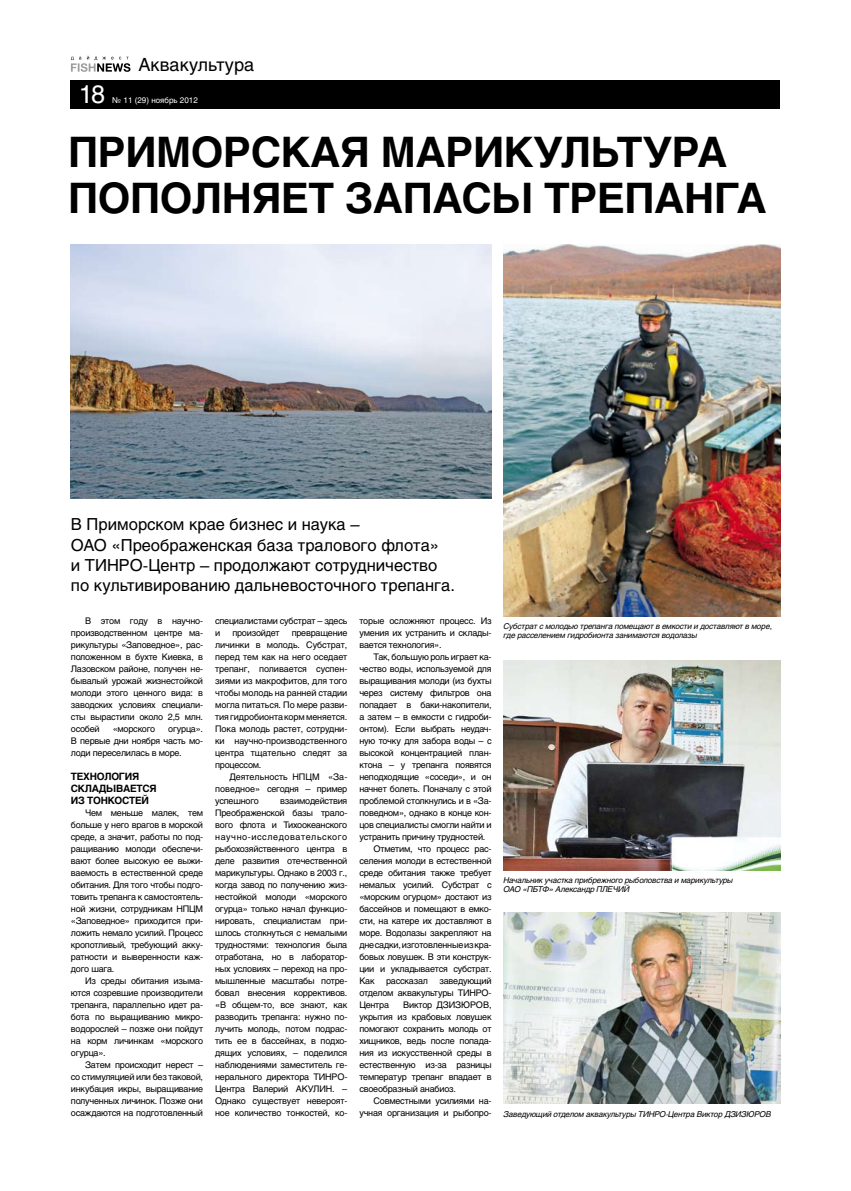
<style>
.page{position:relative;width:851px;height:1191px;background:#fff}
.page>*{position:absolute;margin:0;border:0;box-sizing:border-box;transform-origin:0 0}
.t1{font:700 41.6px/46.3px "Helios";letter-spacing:-.01em;color:#000}
.t2{font:25px "Helios";color:#fff}
.t3{font:18px "Helios";color:#000}
.t4{font:16.4px/20.3px "Helios";color:#000}
.t5{font:700 10px/12px "Helios C";letter-spacing:-.025em;color:#000}
.t6{font:9px/12px "Helios C";letter-spacing:-.025em;color:#000;text-align:justify}
.t7{font:italic 8px/9px "Helios";letter-spacing:-.02em;color:#000}
.t8{font:8px "Helios";color:#fff}
</style>
<div class="page">
<div style="left:71px;top:80px;width:709px;height:29px;background:#000"></div>
<svg style="left:71px;top:56px;width:59px;height:16px"></svg>
<img style="left:503px;top:245px;width:277px;height:371px">
<img style="left:71px;top:245px;width:420px;height:253px">
<img style="left:503px;top:660px;width:277px;height:210px">
<img style="left:503px;top:912px;width:277px;height:191px">
<h3 class="t3" style="left:138px;top:54px;width:117px">Аквакультура</h3>
<h2 class="t2" style="left:79px;top:79px;width:28px">18</h2>
<p class="t8" style="left:112px;top:96px;width:87px">№ 11 (29) ноябрь 2012</p>
<h1 class="t1" style="left:68px;top:129px;width:700px">Приморская марикультура пополняет запасы трепанга</h1>
<h3 class="t4" style="left:71px;top:514px;width:385px">В Приморском крае бизнес и наука –<br>ОАО «Преображенская база тралового флота»<br>и ТИНРО-Центр – продолжают сотрудничество по культивированию дальневосточного трепанга.</h3>
<p class="t6" style="left:71px;top:615px;width:134px;text-indent:14px">В этом году в научно&shy;производственном центре ма&shy;рикультуры «Заповедное», рас&shy;положенном в бухте Киевка, в Лазовском районе, получен не&shy;бывалый урожай жизнестойкой молоди этого ценного вида: в заводских условиях специали&shy;сты вырастили около 2,5 млн. особей</p>
<p class="t6" style="left:71px;top:723px;width:134px;text-indent:97px">огурца».<br>В первые дни ноября часть мо&shy;лоди переселилась в море.</p>
<p class="t5" style="left:71px;top:770px;width:87px">ТЕХНОЛОГИЯ<br>СКЛАДЫВАЕТСЯ<br>ИЗ ТОНКОСТЕЙ</p>
<p class="t6" style="left:71px;top:807px;width:134px;text-indent:14px">Чем меньше малек, тем больше у него врагов в морской среде, а значит, работы по под&shy;ращиванию молоди обеспечи&shy;вают более высокую ее выжи&shy;ваемость в естественной среде обитания. Для того чтобы подго&shy;товить трепанга к самостоятель&shy;ной жизни, сотрудникам НПЦМ «Заповедное» приходится при&shy;ложить немало усилий. Процесс кропотливый, требующий акку&shy;ратности и выверенности каж&shy;дого шага.</p>
<p class="t6" style="left:71px;top:975px;width:134px;text-indent:14px">Из среды обитания изыма&shy;ются созревшие производители трепанга, параллельно идет ра&shy;бота по выращиванию микро&shy;водорослей – позже они пойдут на корм личинкам «морского огурца».</p>
<p class="t6" style="left:71px;top:1059px;width:134px;text-indent:14px">Затем происходит нерест – со стимуляцией или без таковой, инкубация икры, выращивание полученных личинок. Позже они осаждаются на подготовленный</p>
<p class="t6" style="left:113px;top:723px;width:44px">«морского</p>
<p class="t6" style="left:215px;top:615px;width:134px">специалистами субстрат – здесь и</p>
<p class="t6" style="left:232px;top:627px;width:49px">произойдет</p>
<p class="t6" style="left:215px;top:627px;width:134px;text-indent:76px">превращение личинки в молодь. Субстрат, перед тем как на него оседает трепанг, поливается суспен&shy;зиями из макрофитов, для того чтобы молодь на ранней стадии могла питаться. По мере разви&shy;тия гидробионта корм меняется.<br>Пока молодь растет, сотрудни&shy;ки научно-производственного центра тщательно следят за процессом.</p>
<p class="t6" style="left:215px;top:771px;width:134px;text-indent:14px">Деятельность НПЦМ «За&shy;поведное» сегодня – пример успешного</p>
<p class="t6" style="left:215px;top:795px;width:134px;text-indent:65px">взаимодействия Преображенской базы трало&shy;вого флота и Тихоокеанского научно-исследовательского рыбохозяйственного центра в деле развития отечественной марикультуры. Однако в 2003 г., когда завод по получению жиз&shy;нестойкой молоди «морского огурца» только начал функцио&shy;нировать, специалистам при&shy;шлось столкнуться с немалыми трудностями: технология была отработана, но в лаборатор&shy;ных условиях – переход на про&shy;мышленные масштабы потре&shy;бовал внесения коррективов. «В общем-то, все знают, как разводить трепанга: нужно по&shy;лучить молодь, потом подрас&shy;тить ее в бассейнах, в подхо&shy;дящих условиях, – поделился наблюдениями заместитель ге&shy;нерального директора ТИНРО-Центра Валерий АКУЛИН. – Однако существует невероят&shy;ное количество тонкостей, ко-</p>
<p class="t6" style="left:359px;top:615px;width:134px">торые осложняют процесс. Из умения их устранить и склады&shy;вается технология».</p>
<p class="t6" style="left:373px;top:651px;width:119px">Так, большую роль играет ка-</p>
<p class="t6" style="left:359px;top:663px;width:134px">чество воды, используемой для</p>
<p class="t6" style="left:359px;top:675px;width:134px">выращивания молоди (из бухты</p>
<p class="t6" style="left:359px;top:687px;width:134px">через систему фильтров она</p>
<p class="t6" style="left:359px;top:699px;width:134px">попадает в баки-накопители,</p>
<p class="t6" style="left:359px;top:711px;width:134px">а затем – в емкости с гидроби-</p>
<p class="t6" style="left:359px;top:722px;width:134px">онтом). Если выбрать неудач-</p>
<p class="t6" style="left:359px;top:734px;width:134px">ную точку для забора воды – с</p>
<p class="t6" style="left:359px;top:746px;width:134px">высокой концентрацией план-</p>
<p class="t6" style="left:359px;top:758px;width:134px">ктона – у трепанга появятся</p>
<p class="t6" style="left:359px;top:770px;width:134px">неподходящие «соседи», и он</p>
<p class="t6" style="left:359px;top:782px;width:134px">начнет болеть. Поначалу с этой</p>
<p class="t6" style="left:359px;top:794px;width:134px">проблемой столкнулись и в «За-</p>
<p class="t6" style="left:359px;top:806px;width:134px">поведном», однако в конце кон-</p>
<p class="t6" style="left:359px;top:818px;width:134px">цов специалисты смогли найти и</p>
<p class="t6" style="left:359px;top:830px;width:128px">устранить причину трудностей.</p>
<p class="t6" style="left:373px;top:842px;width:119px">Отметим, что процесс рас-</p>
<p class="t6" style="left:359px;top:854px;width:134px">селения молоди в естественной</p>
<p class="t6" style="left:359px;top:866px;width:134px">среде обитания также требует</p>
<p class="t6" style="left:359px;top:878px;width:134px">немалых усилий. Субстрат с</p>
<p class="t6" style="left:359px;top:890px;width:134px">«морским огурцом» достают из</p>
<p class="t6" style="left:359px;top:902px;width:134px">бассейнов и помещают в емко-</p>
<p class="t6" style="left:359px;top:914px;width:134px">сти, на катере их доставляют в</p>
<p class="t6" style="left:359px;top:926px;width:134px">море. Водолазы закрепляют на</p>
<p class="t6" style="left:359px;top:938px;width:134px">дне садки, изготовленные из кра-</p>
<p class="t6" style="left:359px;top:950px;width:134px">бовых ловушек. В эти конструк-</p>
<p class="t6" style="left:359px;top:962px;width:134px">ции и укладывается субстрат.</p>
<p class="t6" style="left:359px;top:974px;width:17px">Как</p>
<p class="t6" style="left:386px;top:974px;width:43px">рассказал</p>
<p class="t6" style="left:359px;top:974px;width:134px;text-indent:80px">заведующий отделом аквакультуры ТИНРО-Центра</p>
<p class="t6" style="left:359px;top:998px;width:134px;text-indent:44px">Виктор ДЗИЗЮРОВ, укрытия из крабовых ловушек помогают сохранить молодь от хищников, ведь после попада&shy;ния из искусственной среды в естественную из-за разницы температур трепанг впадает в своеобразный анабиоз.</p>
<p class="t6" style="left:359px;top:1094px;width:134px;text-align:right">Совместными усилиями на&shy;учная организация и рыбопро-</p>
<p class="t7" style="left:503px;top:622px;width:270px">Субстрат с молодью трепанга помещают в емкости и доставляют в море, где расселением гидробионта занимаются водолазы</p>
<p class="t7" style="left:503px;top:875px;width:231px">Начальник участка прибрежного рыболовства и марикультуры<br>ОАО «ПБТФ» Александр ПЛЕЧИЙ</p>
<p class="t7" style="left:503px;top:1109px;width:269px">Заведующий отделом аквакультуры ТИНРО-Центра Виктор ДЗИЗЮРОВ</p>
</div>
